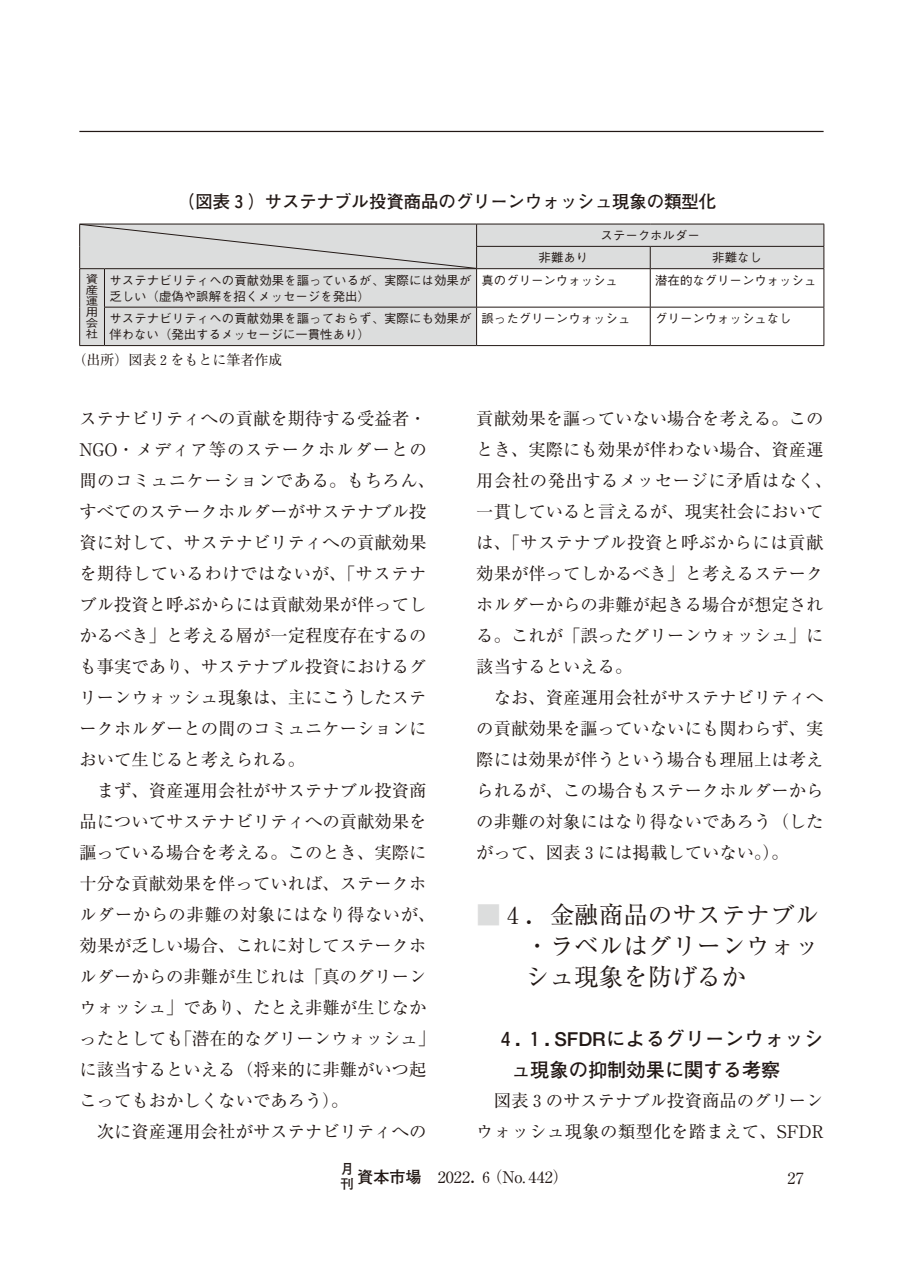
<style>
.page{position:relative;width:903px;height:1275px;background:#fff}
.page>*{position:absolute;margin:0;border:0;box-sizing:border-box;transform-origin:0 0}
.t1{font:24.5px/31px "Ryumin";color:#221815;text-align:justify}
.t2{font:700 19.25px/31px "Futo Go B101";color:#221815}
.t3{font:17.32px/31px "Ryumin";color:#221815}
.t4{font:700 17.32px "Futo Go B101";color:#221815}
.t5{font:16.1px "Ryumin";color:#221815}
.t6{font:14px "Ryumin";color:#221815}
.t7{font:700 13.65px "Futo Go B101";color:#221815}
.t8{font:500 12.42px/16.1px "Gothic BBB";color:#221815}
.t9{font:500 10.85px/10.8px "Gothic BBB";color:#221815;text-align:justify;scale:1.14 1}
.s1{color:#dcdddd}
.s2{font-family:"Futo Go B101";font-weight:700}
</style>
<div class="page">
<hr style="left:79px;top:131px;width:744px;height:1px;background:#221815">
<svg style="left:80px;top:225px;width:743px;height:120px;fill:#dcdddd"></svg>
<hr style="left:477px;top:224px;width:173px;height:1px;background:#221815">
<hr style="left:650px;top:224px;width:174px;height:1px;background:#221815">
<hr style="left:476px;top:246px;width:174px;height:1px;background:#221815">
<hr style="left:650px;top:246px;width:174px;height:1px;background:#221815">
<svg style="left:650px;top:247px;width:1px;height:21px"></svg>
<svg style="left:823px;top:224px;width:1px;height:44px"></svg>
<hr style="left:79px;top:269px;width:1px;height:38px;background:#221815">
<hr style="left:104px;top:269px;width:1px;height:38px;background:#221815">
<hr style="left:477px;top:268px;width:173px;height:1px;background:#221815">
<hr style="left:476px;top:269px;width:1px;height:38px;background:#221815">
<hr style="left:650px;top:268px;width:174px;height:1px;background:#221815">
<hr style="left:650px;top:269px;width:1px;height:38px;background:#221815">
<hr style="left:823px;top:269px;width:1px;height:38px;background:#221815">
<hr style="left:79px;top:307px;width:1px;height:38px;background:#221815">
<hr style="left:104px;top:307px;width:373px;height:1px;background:#221815">
<hr style="left:104px;top:307px;width:1px;height:38px;background:#221815">
<hr style="left:477px;top:307px;width:173px;height:1px;background:#221815">
<hr style="left:476px;top:307px;width:1px;height:38px;background:#221815">
<hr style="left:650px;top:307px;width:174px;height:1px;background:#221815">
<hr style="left:650px;top:307px;width:1px;height:38px;background:#221815">
<hr style="left:823px;top:307px;width:1px;height:38px;background:#221815">
<svg style="left:79px;top:345px;width:25px;height:1px"></svg>
<hr style="left:104px;top:345px;width:373px;height:1px;background:#221815">
<hr style="left:477px;top:345px;width:173px;height:1px;background:#221815">
<hr style="left:650px;top:345px;width:174px;height:1px;background:#221815">
<svg style="left:79px;top:224px;width:398px;height:45px;background:#d1d1d1"></svg>
<p class="t4" style="left:178px;top:192px;width:540px">（図表３）サステナブル投資商品のグリーンウォッシュ現象の類型化</p>
<p class="t8" style="left:601px;top:228px;width:101px">ステークホルダー</p>
<p class="t8" style="left:539px;top:250px;width:51px">非難あり</p>
<p class="t8" style="left:712px;top:250px;width:51px">非難なし</p>
<p class="t9" style="left:86px;top:274px;width:12px">資産運用会社</p>
<p class="t8" style="left:109px;top:272px;width:363px">サステナビリティへの貢献効果を謳っているが、実際には効果が乏しい（虚偽や誤解を招くメッセージを発出）</p>
<p class="t8" style="left:481px;top:272px;width:138px">真のグリーンウォッシュ</p>
<p class="t8" style="left:655px;top:272px;width:163px">潜在的なグリーンウォッシュ</p>
<p class="t8" style="left:109px;top:311px;width:363px">サステナビリティへの貢献効果を謳っておらず、実際にも効果が伴わない（発出するメッセージに一貫性あり）</p>
<p class="t8" style="left:481px;top:311px;width:150px">誤ったグリーンウォッシュ</p>
<p class="t8" style="left:655px;top:311px;width:138px">グリーンウォッシュなし</p>
<p class="t6" style="left:72px;top:351px;width:212px">（出所）図表２をもとに筆者作成</p>
<p class="t3" style="left:79px;top:403px;width:357px">ステナビリティへの貢献を期待する受益者・<br>NGO・メディア等のステークホルダーとの間のコミュニケーションである。もちろん、すべてのステークホルダーがサステナブル投資に対して、サステナビリティへの貢献効果を期待しているわけではないが、「サステナブル投資と呼ぶからには貢献効果が伴ってしかるべき」と考える層が一定程度存在するのも事実であり、サステナブル投資におけるグリーンウォッシュ現象は、主にこうしたステークホルダーとの間のコミュニケーションにおいて生じると考えられる。<br>　まず、資産運用会社がサステナブル投資商品についてサステナビリティへの貢献効果を謳っている場合を考える。このとき、実際に十分な貢献効果を伴っていれば、ステークホルダーからの非難の対象にはなり得ないが、効果が乏しい場合、これに対してステークホルダーからの非難が生じれは「真のグリーンウォッシュ」であり、たとえ非難が生じなかったとしても「潜在的なグリーンウォッシュ」に該当するといえる（将来的に非難がいつ起こってもおかしくないであろう）。<br>　次に資産運用会社がサステナビリティへの</p>
<p class="t3" style="left:476px;top:403px;width:357px">貢献効果を謳っていない場合を考える。このとき、実際にも効果が伴わない場合、資産運用会社の発出するメッセージに矛盾はなく、一貫していると言えるが、現実社会においては、「サステナブル投資と呼ぶからには貢献効果が伴ってしかるべき」と考えるステークホルダーからの非難が起きる場合が想定される。これが「誤ったグリーンウォッシュ」に該当するといえる。<br>　なお、資産運用会社がサステナビリティへの貢献効果を謳っていないにも関わらず、実際には効果が伴うという場合も理屈上は考えられるが、この場合もステークホルダーからの非難の対象にはなり得ないであろう（したがって、図表３には掲載していない。）。</p>
<h1 class="t1" style="left:525px;top:899px;width:295px;text-indent:-49px"><span class="s1">■</span>４．金融商品のサステナブル・ラベルはグリーンウォッシュ現象を防げるか</h1>
<p class="t2" style="left:511px;top:1023px;width:314px;text-indent:-15px">４．１．SFDRによるグリーンウォッシュ現象の抑制効果に関する考察</p>
<p class="t3" style="left:476px;top:1085px;width:349px">　図表３のサステナブル投資商品のグリーンウォッシュ現象の類型化を踏まえて、SFDR</p>
<p class="t7" style="left:340px;top:1161px;width:15px">月</p>
<p class="t5" style="left:340px;top:1167px;width:230px"><sub>刊</sub><span class="s2">資本市場　</span>2022．６（No. 442）</p>
<p class="t5" style="left:788px;top:1168px;width:18px">27</p>
</div>
